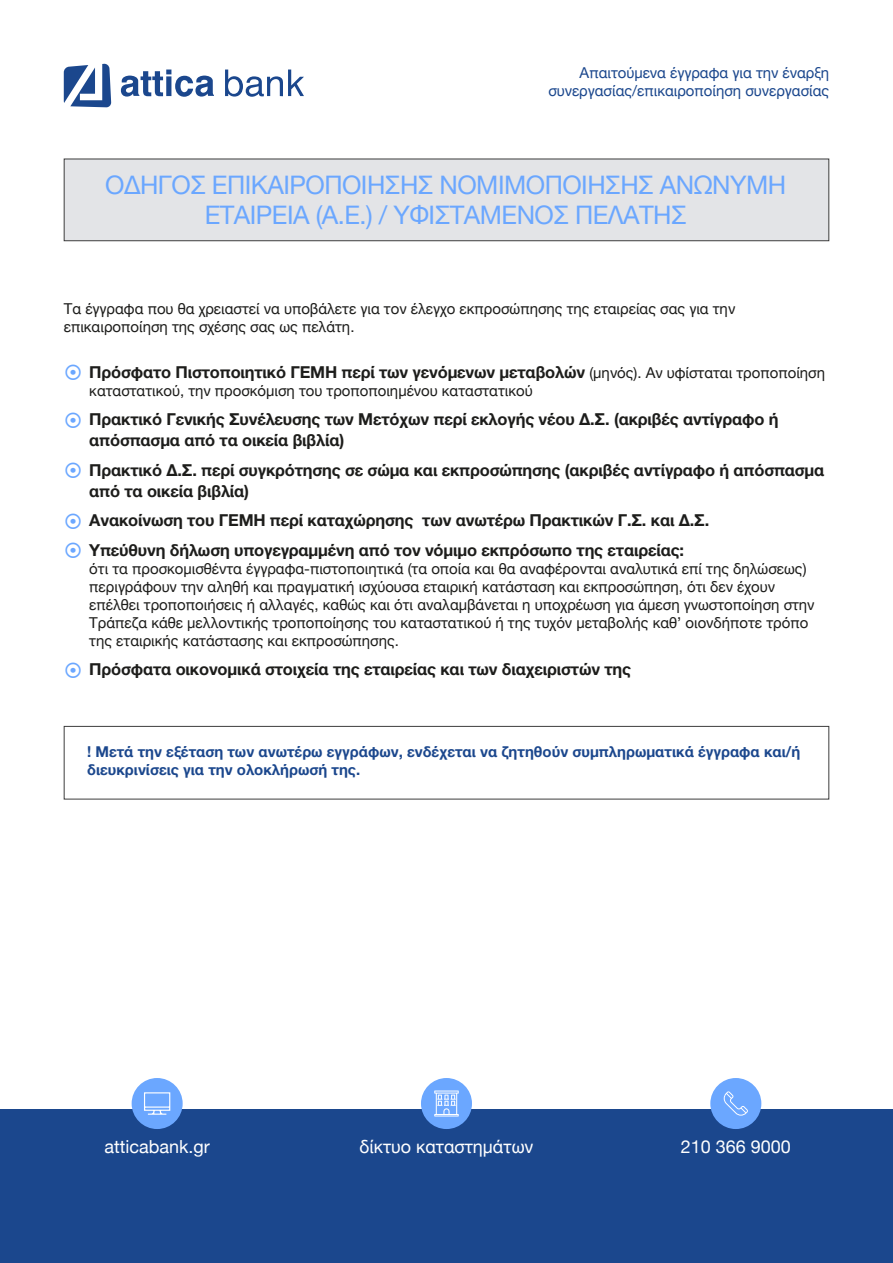
<style>
.page{position:relative;width:893px;height:1263px;background:#fff}
.page>*{position:absolute;margin:0;border:0;box-sizing:border-box;transform-origin:0 0}
.t1{font:25.5px/30.6px "Helvetica Neue";letter-spacing:-.02em;color:#6ba7ff;text-align:center}
.t2{font:18px "Helvetica Neue";color:#fff}
.t3{font:700 16.5px/21px "Helvetica Neue";letter-spacing:-.01em;color:#1d1d1b}
.t4{font:15px/18px "Helvetica Neue";color:#1d1d1b}
.t5{font:700 15px/18px "Helvetica Neue";color:#1b478d}
.t6{font:15px/18px "Helvetica Neue";color:#1b478d;text-align:right}
.s1{font-weight:400;font-size:15px}
</style>
<div class="page">
<div style="left:64px;top:159px;width:765px;height:82px;background:#e3e4e7;border:1px solid #3d3d3d"></div>
<svg style="left:64px;top:63px;width:47px;height:44px"></svg>
<svg style="left:121px;top:70px;width:93px;height:27px"></svg>
<svg style="left:225px;top:70px;width:79px;height:27px"></svg>
<div style="left:64px;top:726px;width:765px;height:73px;border:1px solid #3d3d3d"></div>
<div style="left:0;top:1110px;width:893px;height:153px;background:#1b478d"></div>
<div style="left:132px;top:1078px;width:51px;height:51px;background:#6ba7ff;border-radius:50%"></div>
<svg style="left:144px;top:1092px;width:26px;height:23px"></svg>
<div style="left:421px;top:1078px;width:51px;height:51px;background:#6ba7ff;border-radius:50%"></div>
<svg style="left:434px;top:1090px;width:25px;height:26px"></svg>
<div style="left:710px;top:1078px;width:51px;height:51px;background:#6ba7ff;border-radius:50%"></div>
<svg style="left:724px;top:1091px;width:24px;height:25px"></svg>
<p class="t6" style="left:548px;top:65px;width:282px">Απαιτούμενα έγγραφα για την έναρξη συνεργασίας/επικαιροποίηση συνεργασίας</p>
<h1 class="t1" style="left:105px;top:171px;width:682px">ΟΔΗΓΟΣ ΕΠΙΚΑΙΡΟΠΟΙΗΣΗΣ ΝΟΜΙΜΟΠΟΙΗΣΗΣ ΑΝΩΝΥΜΗ<br>ΕΤΑΙΡΕΙΑ (Α.Ε.) / ΥΦΙΣΤΑΜΕΝΟΣ ΠΕΛΑΤΗΣ</h1>
<p class="t4" style="left:64px;top:301px;width:673px">Τα έγγραφα που θα χρειαστεί να υποβάλετε για τον έλεγχο εκπροσώπησης της εταιρείας σας για την επικαιροποίηση της σχέσης σας ως πελάτη.</p>
<p class="t3" style="left:89px;top:362px;width:737px">Πρόσφατο Πιστοποιητικό ΓΕΜΗ περί των γενόμενων μεταβολών <span class="s1">(μηνός). Αν υφίσταται τροποποίηση</span></p>
<p class="t4" style="left:89px;top:382px;width:445px">καταστατικού, την προσκόμιση του τροποποιημένου καταστατικού</p>
<p class="t3" style="left:89px;top:409px;width:691px">Πρακτικό Γενικής Συνέλευσης των Μετόχων περί εκλογής νέου Δ.Σ. (ακριβές αντίγραφο ή απόσπασμα από τα οικεία βιβλία)</p>
<p class="t3" style="left:89px;top:460px;width:737px">Πρακτικό Δ.Σ. περί συγκρότησης σε σώμα και εκπροσώπησης (ακριβές αντίγραφο ή απόσπασμα από τα οικεία βιβλία)</p>
<p class="t3" style="left:89px;top:506px;width:622px;line-height:29.5px">Ανακοίνωση του ΓΕΜΗ περί καταχώρησης των ανωτέρω Πρακτικών Γ.Σ. και Δ.Σ.<br>Υπεύθυνη δήλωση υπογεγραμμένη από τον νόμιμο εκπρόσωπο της εταιρείας:</p>
<p class="t4" style="left:89px;top:560px;width:727px">ότι τα προσκομισθέντα έγγραφα-πιστοποιητικά (τα οποία και θα αναφέρονται αναλυτικά επί της δηλώσεως) περιγράφουν την αληθή και πραγματική ισχύουσα εταιρική κατάσταση και εκπροσώπηση, ότι δεν έχουν επέλθει τροποποιήσεις ή αλλαγές, καθώς και ότι αναλαμβάνεται η υποχρέωση για άμεση γνωστοποίηση στην Τράπεζα κάθε μελλοντικής τροποποίησης του καταστατικού ή της τυχόν μεταβολής καθ’ οιονδήποτε τρόπο της εταιρικής κατάστασης και εκπροσώπησης.</p>
<p class="t3" style="left:89px;top:659px;width:543px">Πρόσφατα οικονομικά στοιχεία της εταιρείας και των διαχειριστών της</p>
<p class="t5" style="left:87px;top:743px;width:715px">! Μετά την εξέταση των ανωτέρω εγγράφων, ενδέχεται να ζητηθούν συμπληρωματικά έγγραφα και/ή διευκρινίσεις για την ολοκλήρωσή της.</p>
<p class="t2" style="left:104px;top:1134px;width:107px">atticabank.gr</p>
<p class="t2" style="left:360px;top:1134px;width:175px">δίκτυο καταστημάτων</p>
<p class="t2" style="left:681px;top:1134px;width:112px">210 366 9000</p>
</div>
